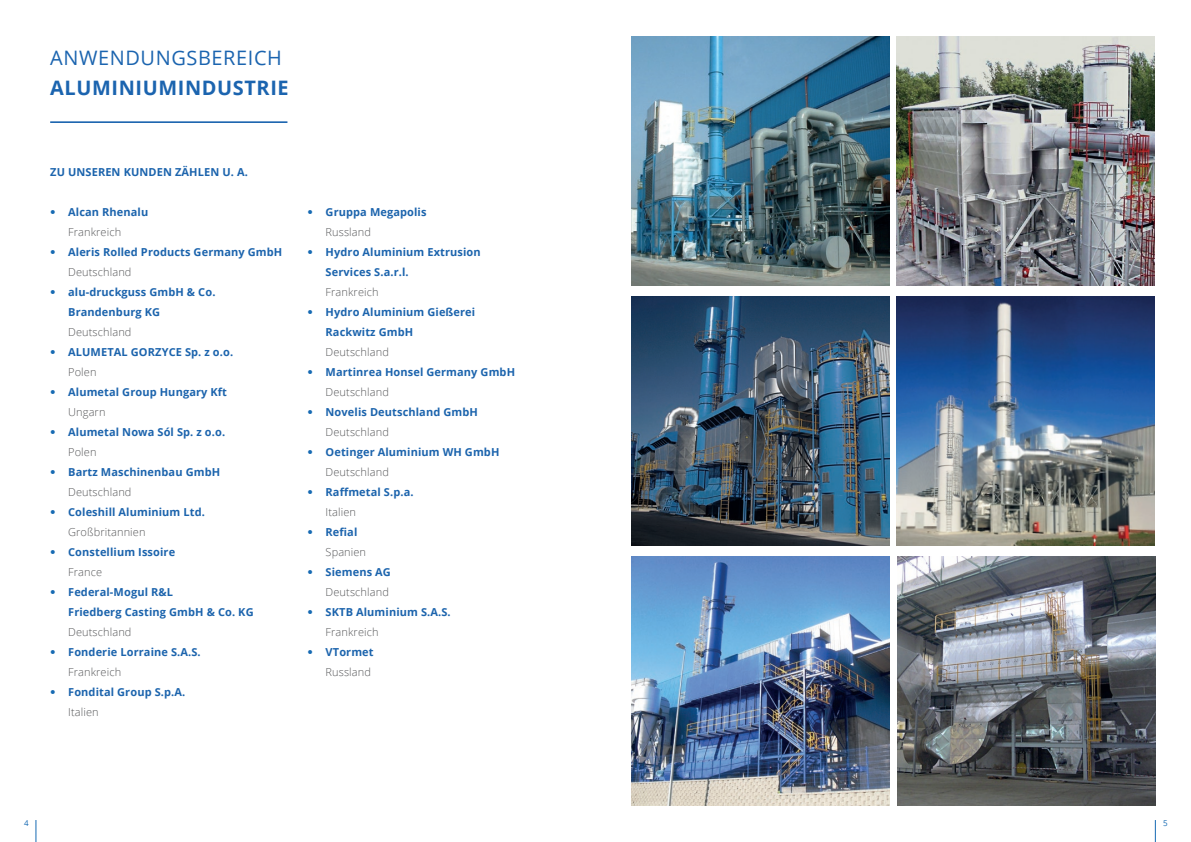
<style>
.page{position:relative;width:1191px;height:842px;background:#fff}
.page>*{position:absolute;margin:0;border:0;box-sizing:border-box;transform-origin:0 0}
.t1{font:700 19.9px "Open Sans";letter-spacing:.03em;color:#1b64af}
.t2{font:19.9px "Open Sans";letter-spacing:.03em;color:#1b64af}
.t3{font:700 11px/20px "Open Sans";letter-spacing:.01em;color:#1c64ad}
.t4{font:300 11px/20px "Open Sans";letter-spacing:.01em;color:#57585a;text-align:right}
.t5{font:8px "Open Sans";color:#166ab3}
.s1{font-family:"Officina Sans";color:#166ab3}
.s2{font-weight:300;color:#57585a}
.s3{font-family:"Officina Sans";font-weight:700;color:#166ab3}
.s4{font-weight:700;color:#1c64ad}
</style>
<div class="page">
<hr style="left:50px;top:121px;width:237px;height:2px;background:#1b64af">
<img style="left:631px;top:296px;width:258px;height:250px">
<img style="left:897px;top:296px;width:258px;height:250px">
<img style="left:631px;top:36px;width:258px;height:249px">
<img style="left:631px;top:556px;width:258px;height:250px">
<img style="left:897px;top:556px;width:258px;height:250px">
<img style="left:897px;top:36px;width:258px;height:249px">
<svg style="left:36px;top:820px;width:1px;height:22px"></svg>
<svg style="left:1155px;top:820px;width:1px;height:22px"></svg>
<h1 class="t2" style="left:50px;top:45px;width:233px">ANWENDUNGSBEREICH</h1>
<h1 class="t1" style="left:50px;top:74px;width:240px">ALUMINIUMINDUSTRIE</h1>
<p class="t3" style="left:50px;top:162px;width:199px">ZU UNSEREN KUNDEN ZÄHLEN U. A.</p>
<p class="t3" style="left:68px;top:202px;width:82px;text-indent:-18px"><span class="s1">•</span> Alcan Rhenalu<br><span class="s2">Frankreich</span></p>
<p class="t3" style="left:68px;top:242px;width:216px;text-indent:-18px"><span class="s1">•</span> Aleris Rolled Products Germany GmbH<br><span class="s2">Deutschland</span></p>
<p class="t3" style="left:68px;top:282px;width:149px;text-indent:-18px"><span class="s1">•</span> alu-druckguss GmbH &amp; Co.<br>Brandenburg KG</p>
<p class="t4" style="left:68px;top:322px;width:65px">Deutschland</p>
<p class="t3" style="left:68px;top:342px;width:166px;text-indent:-18px"><span class="s1">•</span> ALUMETAL GORZYCE Sp. z o.o.<br><span class="s2">Polen</span></p>
<p class="t3" style="left:68px;top:382px;width:160px;text-indent:-18px"><span class="s1">•</span> Alumetal Group Hungary Kft<br><span class="s2">Ungarn</span></p>
<p class="t3" style="left:68px;top:422px;width:158px;text-indent:-18px"><span class="s1">•</span> Alumetal Nowa Sól Sp. z o.o.<br><span class="s2">Polen</span></p>
<p class="t3" style="left:68px;top:462px;width:153px;text-indent:-18px"><span class="s1">•</span> Bartz Maschinenbau GmbH<br><span class="s2">Deutschland</span></p>
<p class="t3" style="left:68px;top:502px;width:138px;text-indent:-18px"><span class="s1">•</span> Coleshill Aluminium Ltd.<br><span class="s2">Großbritannien</span></p>
<p class="t3" style="left:68px;top:542px;width:108px;text-indent:-18px"><span class="s1">•</span> Constellium Issoire<br><span class="s2">France</span></p>
<p class="t3" style="left:68px;top:582px;width:187px;text-indent:-18px"><span class="s1">•</span> Federal-Mogul R&amp;L<br>Friedberg Casting GmbH &amp; Co. KG</p>
<p class="t4" style="left:68px;top:622px;width:65px">Deutschland</p>
<p class="t3" style="left:68px;top:642px;width:134px;text-indent:-18px"><span class="s1">•</span> Fonderie Lorraine S.A.S.<br><span class="s2">Frankreich</span></p>
<p class="t3" style="left:68px;top:682px;width:119px;text-indent:-18px"><span class="s1">•</span> Fondital Group S.p.A.<br><span class="s2">Italien</span></p>
<p class="t3" style="left:325px;top:202px;width:102px;text-indent:-18px"><span class="s1">•</span> Gruppa Megapolis<br><span class="s2">Russland</span></p>
<p class="t3" style="left:325px;top:242px;width:157px;text-indent:-18px"><span class="s1">•</span> Hydro Aluminium Extrusion<br>Services S.a.r.l.</p>
<p class="t4" style="left:325px;top:282px;width:54px">Frankreich</p>
<p class="t3" style="left:325px;top:302px;width:151px;text-indent:-18px"><span class="s1">•</span> Hydro Aluminium Gießerei<br>Rackwitz GmbH</p>
<p class="t4" style="left:325px;top:342px;width:65px">Deutschland</p>
<p class="t3" style="left:325px;top:362px;width:191px;text-indent:-18px"><span class="s1">•</span> Martinrea Honsel Germany GmbH<br><span class="s2">Deutschland</span></p>
<p class="t3" style="left:325px;top:402px;width:154px;text-indent:-18px"><span class="s1">•</span> Novelis Deutschland GmbH<br><span class="s2">Deutschland</span></p>
<p class="t3" style="left:325px;top:442px;width:175px;text-indent:-18px"><span class="s1">•</span> Oetinger Aluminium WH GmbH<br><span class="s2">Deutschland</span></p>
<p class="t3" style="left:325px;top:482px;width:89px;text-indent:-18px"><span class="s1">•</span> Raffmetal S.p.a.<br><span class="s2">Italien</span></p>
<p class="t4" style="left:325px;top:522px;width:42px;text-align:left;text-indent:-18px"><span class="s3">•</span> <span class="s4">Refial<br></span>Spanien</p>
<p class="t4" style="left:307px;top:562px;width:85px"><span class="s3">•</span> <span class="s4">Siemens AG<br></span>Deutschland</p>
<p class="t3" style="left:325px;top:602px;width:127px;text-indent:-18px"><span class="s1">•</span> SKTB Aluminium S.A.S.<br><span class="s2">Frankreich</span></p>
<p class="t4" style="left:307px;top:642px;width:68px"><span class="s3">•</span> <span class="s4">VTormet<br></span>Russland</p>
<p class="t5" style="left:24px;top:818px;width:6px">4</p>
<p class="t5" style="left:1163px;top:818px;width:6px">5</p>
</div>
